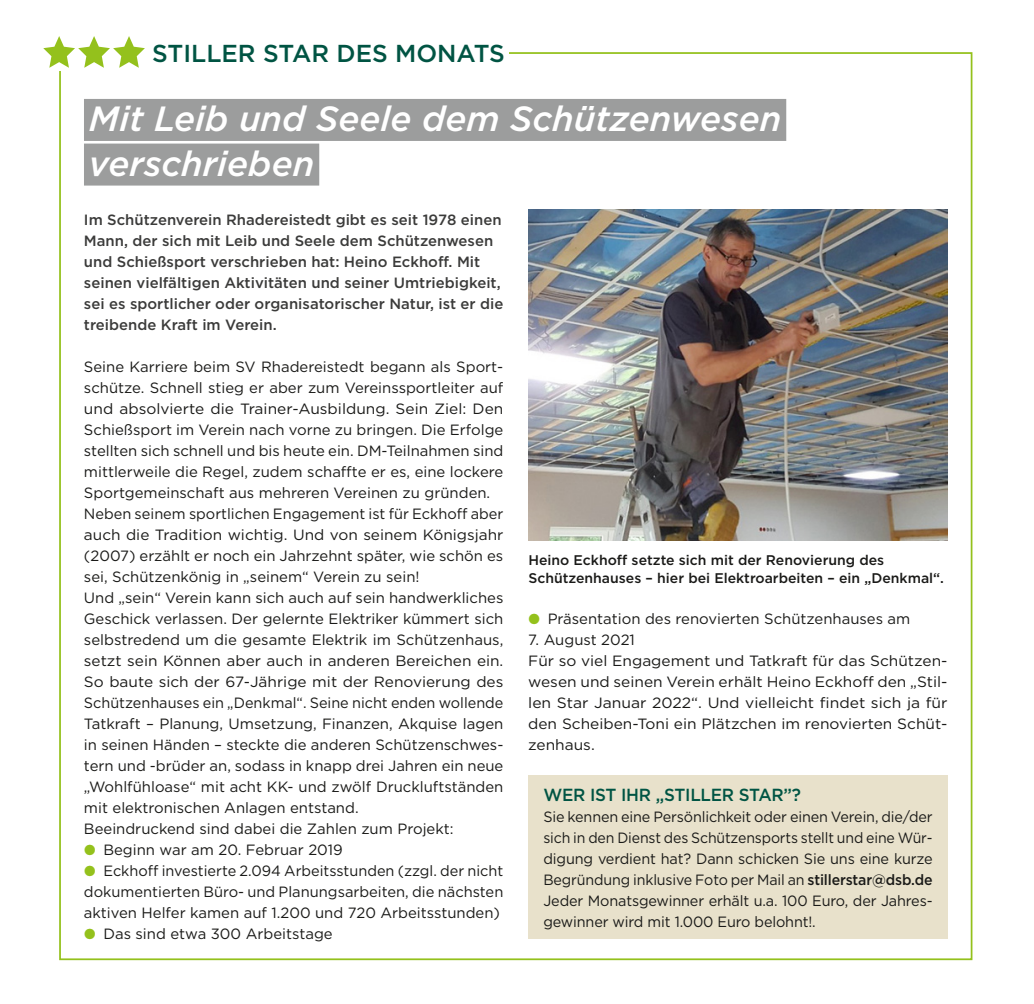
<style>
.page{position:relative;width:1034px;height:1004px;background:#fff}
.page>*{position:absolute;margin:0;border:0;box-sizing:border-box;transform-origin:0 0}
.t1{font:italic 500 35px/44.6px "Gotham";color:#fff}
.t2{font:500 24.5px "Gotham";color:#005443}
.t3{font:500 17.5px "Gotham";letter-spacing:-.015em;color:#005443}
.t4{font:14.88px/21px "Gotham";color:#1a1a18}
.t5{font:500 14.88px/21px "Gotham";color:#3b3b3a}
.t6{font:500 14px/17.5px "Gotham";color:#1a1a18}
.s1{font-family:"European Pi Three";color:#94c11c}
.s2{font-weight:500}
</style>
<div class="page">
<svg style="left:43px;top:36px;width:102px;height:32px"></svg>
<div style="left:84px;top:99px;width:702px;height:42px;background:#9c9d9d"></div>
<div style="left:84px;top:144px;width:235px;height:42px;background:#9c9d9d"></div>
<img style="left:528px;top:209px;width:419px;height:331px">
<div style="left:528px;top:775px;width:419px;height:164px;background:#e8e1cb"></div>
<h2 class="t2" style="left:152px;top:37px;width:354px">STILLER STAR DES MONATS</h2>
<h1 class="t1" style="left:89px;top:96px;width:693px">Mit Leib und Seele dem Schützenwesen verschrieben</h1>
<p class="t5" style="left:84px;top:209px;width:421px">Im Schützenverein Rhadereistedt gibt es seit 1978 einen Mann, der sich mit Leib und Seele dem Schützenwesen und Schießsport verschrieben hat: Heino Eckhoff. Mit seinen vielfältigen Aktivitäten und seiner Umtriebigkeit, sei es sportlicher oder organisatorischer Natur, ist er die treibende Kraft im Verein.</p>
<p class="t4" style="left:84px;top:356px;width:421px">Seine Karriere beim SV Rhadereistedt begann als Sport&shy;schütze. Schnell stieg er aber zum Vereinssportleiter auf und absolvierte die Trainer-Ausbildung. Sein Ziel: Den Schießsport im Verein nach vorne zu bringen. Die Erfolge stellten sich schnell und bis heute ein. DM-Teilnahmen sind mittlerweile die Regel, zudem schaffte er es, eine lockere Sportgemeinschaft aus mehreren Vereinen zu gründen.<br>Neben seinem sportlichen Engagement ist für Eckhoff aber auch die Tradition wichtig. Und von seinem Königsjahr (2007) erzählt er noch ein Jahrzehnt später, wie schön es sei, Schützenkönig in „seinem“ Verein zu sein!<br>Und „sein“ Verein kann sich auch auf sein handwerkliches Geschick verlassen. Der gelernte Elektriker kümmert sich selbstredend um die gesamte Elektrik im Schützenhaus, setzt sein Können aber auch in anderen Bereichen ein.<br>So baute sich der 67-Jährige mit der Renovierung des Schützenhauses ein „Denkmal“. Seine nicht enden wollende Tatkraft – Planung, Umsetzung, Finanzen, Akquise lagen in seinen Händen – steckte die anderen Schützenschwes&shy;tern und -brüder an, sodass in knapp drei Jahren ein neue „Wohlfühloase“ mit acht KK- und zwölf Druckluftständen mit elektronischen Anlagen entstand.<br>Beeindruckend sind dabei die Zahlen zum Projekt:<br><span class="s1">#</span> Beginn war am 20. Februar 2019<br><span class="s1">#</span> Eckhoff investierte 2.094 Arbeitsstunden (zzgl. der nicht dokumentierten Büro- und Planungsarbeiten, die nächsten aktiven Helfer kamen auf 1.200 und 720 Arbeitsstunden) <span class="s1">#</span> Das sind etwa 300 Arbeitstage</p>
<p class="t6" style="left:528px;top:551px;width:417px">Heino Eckhoff setzte sich mit der Renovierung des<br>Schützenhauses – hier bei Elektroarbeiten – ein „Denkmal“.</p>
<p class="t4" style="left:528px;top:608px;width:383px"><span class="s1">#</span> Präsentation des renovierten Schützenhauses am</p>
<p class="t4" style="left:528px;top:629px;width:421px">7. August 2021<br>Für so viel Engagement und Tatkraft für das Schützen&shy;wesen und seinen Verein erhält Heino Eckhoff den „Stil&shy;len Star Januar 2022“. Und vielleicht findet sich ja für den Scheiben-Toni ein Plätzchen im renovierten Schüt&shy;zenhaus.</p>
<p class="t3" style="left:543px;top:784px;width:259px">WER IST IHR „STILLER STAR”?</p>
<p class="t4" style="left:543px;top:806px;width:391px;text-align:justify">Sie kennen eine Persönlichkeit oder einen Verein, die/der sich in den Dienst des Schützensports stellt und eine Wür&shy;digung verdient hat? Dann schicken Sie uns eine kurze Begründung inklusive Foto per Mail an <span class="s2">stillerstar@dsb.de </span>Jeder Monatsgewinner erhält u.a. 100 Euro, der Jahres&shy;gewinner wird mit 1.000 Euro belohnt!.</p>
</div>
